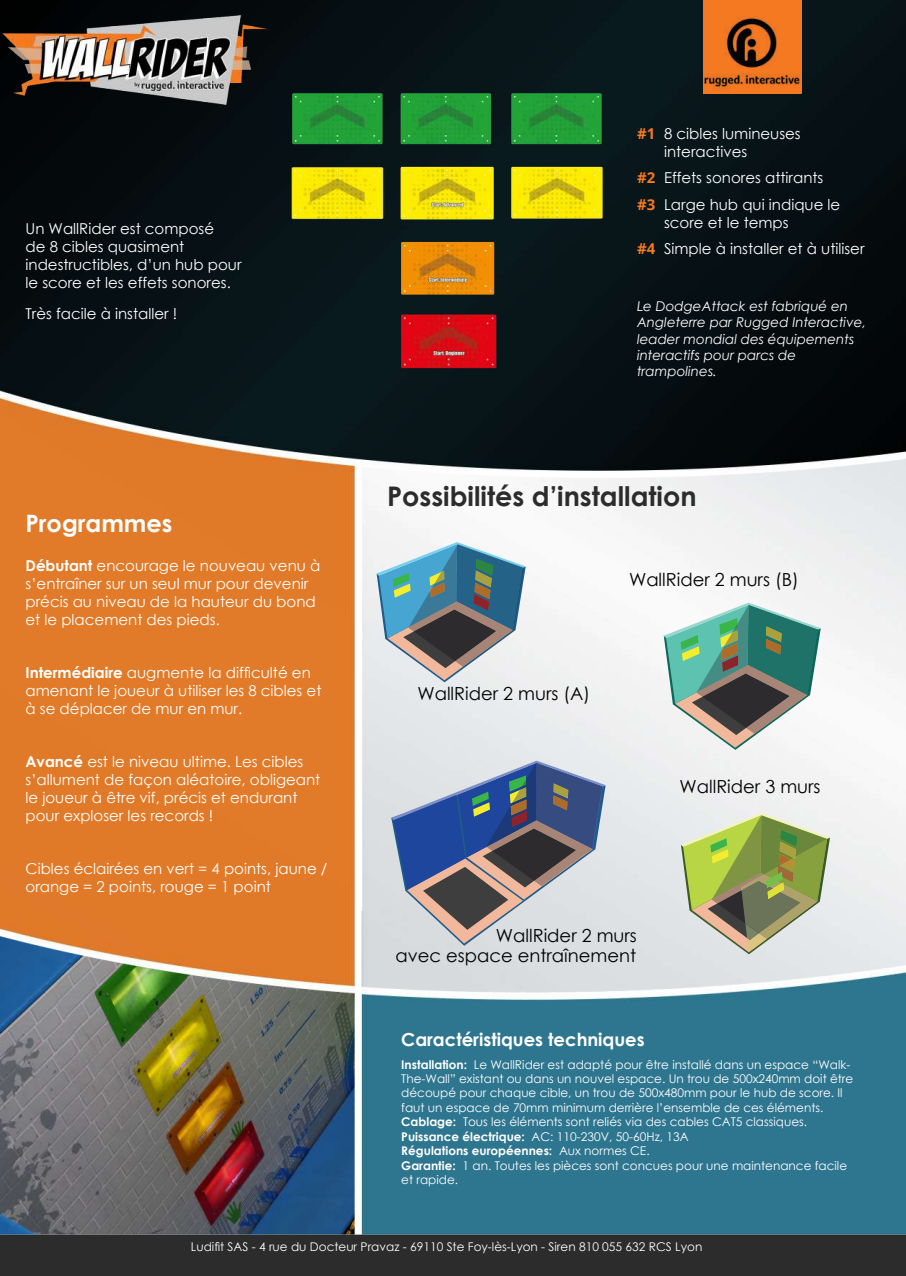
<style>
.page{position:relative;width:906px;height:1276px;background:#fff}
.page>*{position:absolute;margin:0;border:0;box-sizing:border-box;transform-origin:0 0}
.t1{font:700 27px "Century Gothic";color:#2b2c2b}
.t2{font:700 24px "Century Gothic";color:#fff}
.t3{font:18px/20.4px "Century Gothic";color:#000;text-align:right}
.t4{font:700 18px "Century Gothic";color:#fff}
.t5{font:15px/18px "Century Gothic";color:#fff}
.t6{font:italic 13.5px/16.2px "Century Gothic";color:#fff}
.t7{font:12px/14.4px "Century Gothic";color:#fff}
.s1{font-weight:700}
.s2{font-family:"Open Sans";font-weight:700;color:#f47921}
</style>
<div class="page">
<img style="left:0;top:2px;width:906px;height:1274px">
<img style="left:2px;top:16px;width:266px;height:88px">
<img style="left:703px;top:0;width:98px;height:93px">
<img style="left:284px;top:81px;width:330px;height:297px">
<svg style="left:376px;top:542px;width:150px;height:140px"></svg>
<svg style="left:664px;top:602px;width:156px;height:148px"></svg>
<svg style="left:681px;top:813px;width:149px;height:141px;background:#aab480"></svg>
<svg style="left:391px;top:760px;width:214px;height:185px;background:#888fa3"></svg>
<p class="t5" style="left:26px;top:220px;width:217px">Un WallRider est composé<br>de 8 cibles quasiment indestructibles, d’un hub pour le score et les effets sonores.</p>
<p class="t5" style="left:26px;top:304px;width:153px">Très facile à installer !</p>
<h2 class="t2" style="left:26px;top:504px;width:148px">Programmes</h2>
<p class="t5" style="left:26px;top:556px;width:296px"><span class="s1">Débutant</span> encourage le nouveau venu à s’entraîner sur un seul mur pour devenir précis au niveau de la hauteur du bond et le placement des pieds.</p>
<p class="t5" style="left:26px;top:663px;width:297px"><span class="s1">Intermédiaire</span> augmente la difficulté en amenant le joueur à utiliser les 8 cibles et à se déplacer de mur en mur.</p>
<p class="t5" style="left:26px;top:752px;width:296px"><span class="s1">Avancé</span> est le niveau ultime. Les cibles s’allument de façon aléatoire, obligeant le joueur à être vif, précis et endurant pour exploser les records !</p>
<p class="t5" style="left:26px;top:859px;width:303px">Cibles éclairées en vert = 4 points, jaune / orange = 2 points, rouge = 1 point</p>
<p class="t5" style="left:664px;top:124px;width:138px;text-indent:-27px"><span class="s2">#1</span> 8 cibles lumineuses interactives</p>
<p class="t5" style="left:637px;top:164px;width:205px;line-height:26.5px"><span class="s2">#2</span> Effets sonores attirants <span class="s2">#3</span> Large hub qui indique le</p>
<p class="t5" style="left:637px;top:209px;width:229px;line-height:26.5px;text-indent:27px">score et le temps<br><span class="s2">#4</span> Simple à installer et à utiliser</p>
<p class="t6" style="left:637px;top:298px;width:231px">Le DodgeAttack est fabriqué en<br>Angleterre par Rugged Interactive, leader mondial des équipements interactifs pour parcs de trampolines.</p>
<h1 class="t1" style="left:387px;top:475px;width:311px">Possibilités d’installation</h1>
<p class="t3" style="left:417px;top:683px;width:174px">WallRider 2 murs (A)</p>
<p class="t3" style="left:629px;top:568px;width:171px">WallRider 2 murs (B)</p>
<p class="t3" style="left:679px;top:776px;width:142px">WallRider 3 murs</p>
<p class="t3" style="left:395px;top:925px;width:243px">WallRider 2 murs<br>avec espace entraînement</p>
<p class="t4" style="left:401px;top:1025px;width:245px">Caractéristiques techniques</p>
<p class="t7" style="left:401px;top:1057px;width:453px"><span class="s1">Installation:</span> Le WallRider est adapté pour être installé dans un espace “Walk-The-Wall” existant ou dans un nouvel espace. Un trou de 500x240mm doit être découpé pour chaque cible, un trou de 500x480mm pour le hub de score. Il faut un espace de 70mm minimum derrière l’ensemble de ces éléments.<br><span class="s1">Cablage:</span> Tous les éléments sont reliés via des cables CAT5 classiques.<br><span class="s1">Puissance électrique:</span> AC: 110-230V, 50-60Hz, 13A<br><span class="s1">Régulations européennes:</span> Aux normes CE.<br><span class="s1">Garantie:</span> 1 an. Toutes les pièces sont concues pour une maintenance facile et rapide.</p>
<p class="t7" style="left:191px;top:1239px;width:513px">Ludifit SAS - 4 rue du Docteur Pravaz - 69110 Ste Foy-lès-Lyon - Siren 810 055 632 RCS Lyon</p>
</div>
